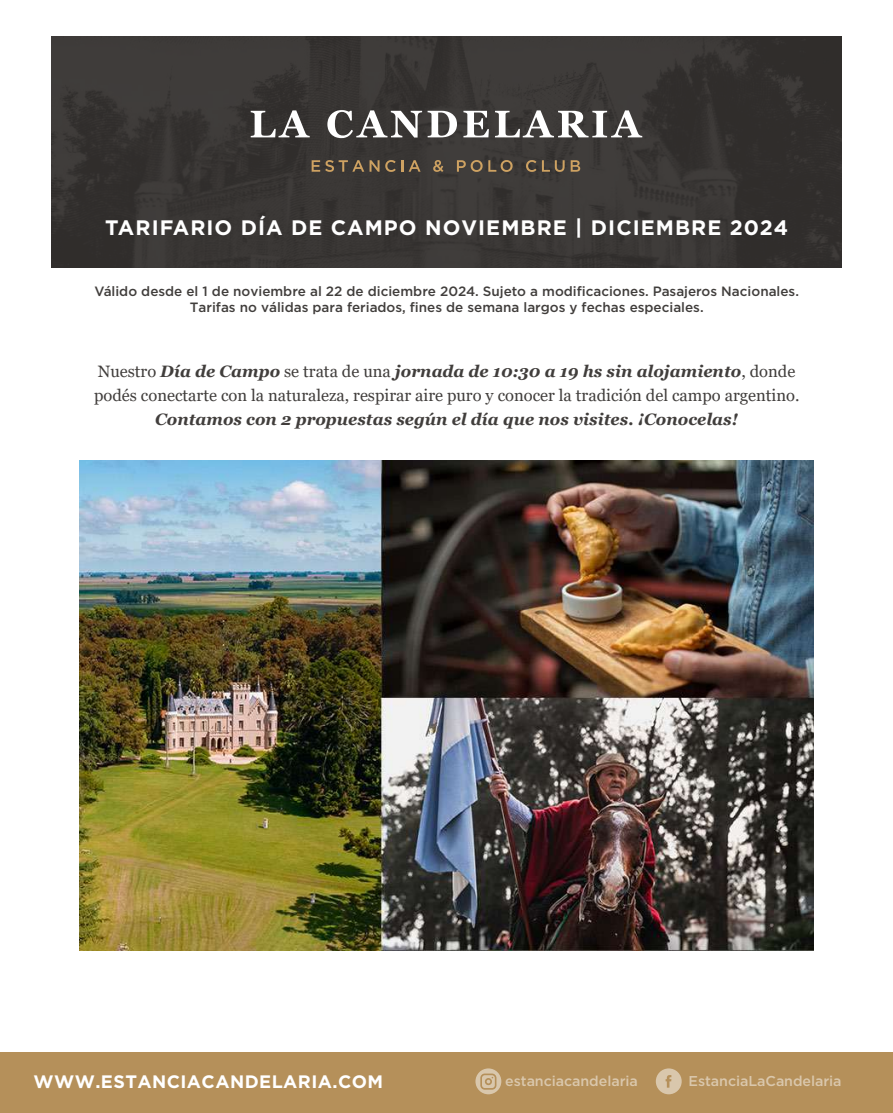
<style>
.page{position:relative;width:893px;height:1113px;background:#fff}
.page>*{position:absolute;margin:0;border:0;box-sizing:border-box;transform-origin:0 0}
.t1{font:700 20.85px "Gotham";letter-spacing:.05em;color:#fff}
.t2{font:700 18px "Gotham";letter-spacing:.025em;color:#fff}
.t3{font:16.5px/24.3px "Georgia";color:#413e3c}
.t4{font:italic 700 16.5px "Georgia";color:#413e3c}
.t5{font:500 14.25px "Gotham";letter-spacing:-.005em;color:#fff}
.t6{font:500 13.5px/16.2px "Gotham";color:#413e3c;text-align:center}
.s1{font-weight:700;font-style:italic}
</style>
<div class="page">
<div style="left:0;top:1052px;width:893px;height:61px;background:#b5905a"></div>
<img style="left:51px;top:36px;width:791px;height:231px">
<svg style="left:251px;top:110px;width:59px;height:27px"></svg>
<svg style="left:327px;top:110px;width:95px;height:28px"></svg>
<svg style="left:428px;top:111px;width:29px;height:26px"></svg>
<svg style="left:463px;top:111px;width:26px;height:26px"></svg>
<svg style="left:495px;top:110px;width:147px;height:27px"></svg>
<svg style="left:312px;top:160px;width:52px;height:12px"></svg>
<svg style="left:370px;top:160px;width:33px;height:12px"></svg>
<svg style="left:409px;top:160px;width:12px;height:12px"></svg>
<svg style="left:433px;top:160px;width:10px;height:12px"></svg>
<svg style="left:457px;top:160px;width:56px;height:12px"></svg>
<svg style="left:526px;top:160px;width:10px;height:12px"></svg>
<svg style="left:542px;top:160px;width:23px;height:12px"></svg>
<svg style="left:571px;top:160px;width:9px;height:12px"></svg>
<svg style="left:475px;top:1068px;width:26px;height:26px"></svg>
<svg style="left:656px;top:1068px;width:26px;height:26px"></svg>
<svg style="left:480px;top:1073px;width:16px;height:16px"></svg>
<svg style="left:666px;top:1075px;width:5px;height:12px"></svg>
<img style="left:79px;top:460px;width:735px;height:490px">
<h1 class="t1" style="left:105px;top:216px;width:684px">TARIFARIO DÍA DE CAMPO NOVIEMBRE | DICIEMBRE 2024</h1>
<p class="t6" style="left:94px;top:282px;width:706px">Válido desde el 1 de noviembre al 22 de diciembre 2024. Sujeto a modificaciones. Pasajeros Nacionales.<br>Tarifas no válidas para feriados, fines de semana largos y fechas especiales.</p>
<p class="t3" style="left:94px;top:359px;width:707px">Nuestro <span class="s1">Día de Campo</span> se trata de una <span class="s1">jornada de 10:30 a 19 hs sin alojamiento</span>, donde podés conectarte con la naturaleza, respirar aire puro y conocer la tradición del campo argentino.</p>
<p class="t4" style="left:155px;top:409px;width:584px">Contamos con 2 propuestas según el día que nos visites. ¡Conocelas!</p>
<h2 class="t2" style="left:33px;top:1071px;width:351px">WWW.ESTANCIACANDELARIA.COM</h2>
<p class="t5" style="left:505px;top:1072px;width:134px">estanciacandelaria</p>
<p class="t5" style="left:689px;top:1072px;width:155px">EstanciaLaCandelaria</p>
</div>
